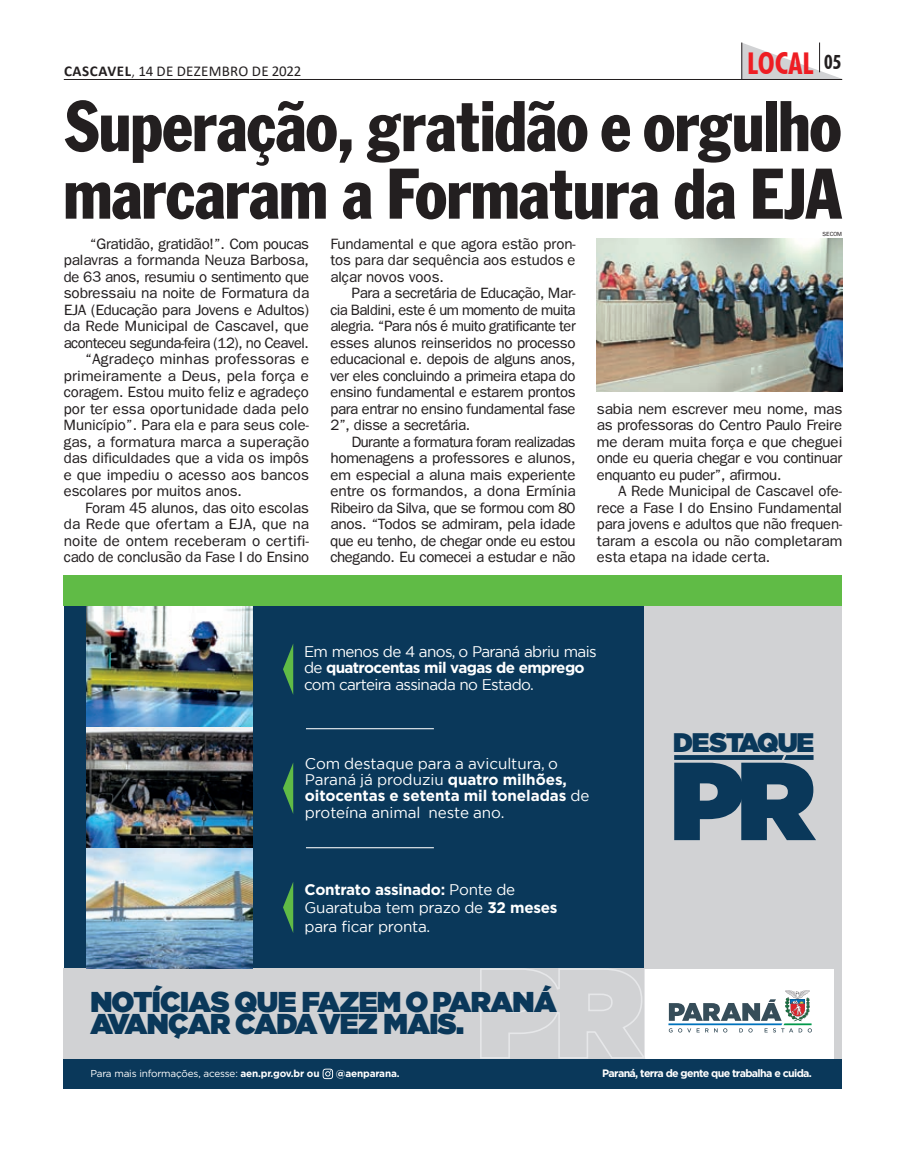
<style>
.page{position:relative;width:906px;height:1174px;background:#fff}
.page>*{position:absolute;margin:0;border:0;box-sizing:border-box;transform-origin:0 0}
.t1{font:110.55px "Gotham Ultra";color:#0a385a}
.titulo_principal{font:75px "Franklin Cond Gothic";letter-spacing:-.02em;color:#231f20}
.t2{font:700 condensed 30px "Futura BT";color:#ee1d23}
.t3{font:28.5px/22.6px "Gotham Ultra";letter-spacing:-.02em;color:#0a385a}
.t4{font:26.7px "Gotham Ultra";letter-spacing:-.045em;color:#0a385a}
.t5{font:700 condensed 19.5px "Futura BT";color:#231f20}
.t6{font:15.3px/16.4px "Gotham";letter-spacing:-.015em;color:#fff}
.t7{font:15.3px/16.4px "Gotham";letter-spacing:-.04em;color:#fff}
.TEXTO{font:15px/16.5px "Franklin Gothic";letter-spacing:-.005em;color:#231f20;text-align:justify}
.t8{font:15px "Calibri";letter-spacing:.02em;color:#231f20}
.t9{font:700 10.8px "Gotham";letter-spacing:-.06em;color:#fff}
.t10{font:10.05px "Gotham";letter-spacing:-.015em;color:#fff}
.t11{font:700 10.05px "Gotham";letter-spacing:-.015em;color:#fff}
.CREDITO{font:6px "Franklin Gothic";color:#231f20}
.s1{font-weight:700}
.s2{font-weight:300}
</style>
<div class="page">
<svg style="left:742px;top:43px;width:101px;height:37px"></svg>
<hr style="left:741px;top:43px;width:1px;height:37px;background:#231f20">
<hr style="left:64px;top:79px;width:778px;height:1px;background:#231f20">
<div style="left:64px;top:576px;width:583px;height:392px;background:#0a385a"></div>
<div style="left:64px;top:1058px;width:778px;height:31px;background:#0a385a"></div>
<div style="left:64px;top:968px;width:778px;height:90px;background:#d1d2d4"></div>
<div style="left:645px;top:968px;width:188px;height:90px;background:#fff"></div>
<img style="left:87px;top:606px;width:166px;height:362px">
<svg style="left:668px;top:990px;width:144px;height:42px"></svg>
<div style="left:64px;top:576px;width:778px;height:30px;background:#60bb46"></div>
<svg style="left:479px;top:968px;width:168px;height:91px"></svg>
<div style="left:644px;top:606px;width:198px;height:362px;background:#d1d2d4"></div>
<svg style="left:674px;top:755px;width:139px;height:5px"></svg>
<hr style="left:306px;top:847px;width:128px;height:1px;background:#fff">
<hr style="left:306px;top:728px;width:128px;height:1px;background:#fff">
<svg style="left:283px;top:644px;width:10px;height:50px"></svg>
<svg style="left:283px;top:763px;width:10px;height:50px"></svg>
<svg style="left:283px;top:882px;width:10px;height:50px"></svg>
<svg style="left:322px;top:1068px;width:11px;height:11px"></svg>
<img style="left:597px;top:238px;width:245px;height:153px">
<p class="t8" style="left:64px;top:60px;width:239px"><span class="s1">CASCAVEL</span><span class="s2">,</span> 14 DE DEZEMBRO DE 2022</p>
<p class="t2" style="left:747px;top:46px;width:68px">LOCAL</p>
<p class="t5" style="left:824px;top:50px;width:19px">05</p>
<p class="titulo_principal" style="left:63px;top:84px;width:780px">Superação, gratidão e orgulho</p>
<p class="titulo_principal" style="left:63px;top:152px;width:780px">marcaram a Formatura da EJA</p>
<p class="CREDITO" style="left:822px;top:231px;width:21px">SECOM</p>
<p class="TEXTO" style="left:330px;top:235px;width:247px">Fundamental e que agora estão pron&shy;tos para dar sequência aos estudos e alçar novos voos.</p>
<p class="TEXTO" style="left:330px;top:285px;width:247px;text-indent:21px">Para a secretária de Educação, Mar&shy;cia Baldini, este é um momento de muita alegria. “Para nós é muito gratificante ter esses alunos reinseridos no processo educacional e. depois de alguns anos, ver eles concluindo a primeira etapa do ensino fundamental e estarem prontos para entrar no ensino fundamental fase 2”, disse a secretária.</p>
<p class="TEXTO" style="left:330px;top:433px;width:247px;text-indent:21px">Durante a formatura foram realizadas homenagens a professores e alunos, em especial a aluna mais experiente entre os formandos, a dona Ermínia Ribeiro da Silva, que se formou com 80 anos. “Todos se admiram, pela idade que eu tenho, de chegar onde eu estou chegando. Eu comecei a estudar e não</p>
<p class="TEXTO" style="left:64px;top:235px;width:247px;text-indent:26px">“Gratidão, gratidão!”. Com poucas palavras a formanda Neuza Barbosa, de 63 anos, resumiu o sentimento que sobressaiu na noite de Formatura da EJA (Educação para Jovens e Adultos) da Rede Municipal de Cascavel, que aconteceu segunda-feira (12), no Ceavel.</p>
<p class="TEXTO" style="left:64px;top:351px;width:247px;text-indent:21px">“Agradeço minhas professoras e primeiramente a Deus, pela força e coragem. Estou muito feliz e agradeço por ter essa oportunidade dada pelo Município”. Para ela e para seus cole&shy;gas, a formatura marca a superação das dificuldades que a vida os impôs e que impediu o acesso aos bancos escolares por muitos anos.</p>
<p class="TEXTO" style="left:64px;top:499px;width:247px;text-indent:21px">Foram 45 alunos, das oito escolas da Rede que ofertam a EJA, que na noite de ontem receberam o certifi&shy;cado de conclusão da Fase I do Ensino</p>
<p class="TEXTO" style="left:597px;top:400px;width:247px">sabia nem escrever meu nome, mas as professoras do Centro Paulo Freire me deram muita força e que cheguei onde eu queria chegar e vou continuar enquanto eu puder”, afirmou.</p>
<p class="TEXTO" style="left:597px;top:483px;width:247px;text-indent:21px">A Rede Municipal de Cascavel ofe&shy;rece a Fase I do Ensino Fundamental para jovens e adultos que não frequen&shy;taram a escola ou não completaram esta etapa na idade certa.</p>
<p class="t7" style="left:304px;top:643px;width:294px">Em menos de 4 anos, o Paraná abriu mais de <span class="s1">quatrocentas mil vagas de emprego </span>com carteira assinada no Estado.</p>
<p class="t6" style="left:305px;top:754px;width:286px">Com destaque para a avicultura, o Paraná já produziu <span class="s1">quatro milhões, oitocentas e setenta mil toneladas</span> de proteína animal neste ano.</p>
<p class="t6" style="left:304px;top:880px;width:254px;line-height:18.5px"><span class="s1">Contrato assinado:</span> Ponte de<br>Guaratuba tem prazo de <span class="s1">32 meses </span>para ficar pronta.</p>
<p class="t3" style="left:91px;top:989px;width:467px">NOTÍCIAS QUE FAZEM O PARANÁ<br>AVANÇAR CADA VEZ MAIS.</p>
<p class="t4" style="left:673px;top:727px;width:142px">DESTAQUE</p>
<p class="t1" style="left:670px;top:737px;width:147px">PR</p>
<p class="t10" style="left:90px;top:1066px;width:231px">Para mais informações, acesse: <span class="s1">aen.pr.gov.br ou</span></p>
<p class="t11" style="left:336px;top:1066px;width:65px">@aenparana.</p>
<p class="t9" style="left:602px;top:1066px;width:211px">Paraná, terra de gente que trabalha e cuida.</p>
</div>
